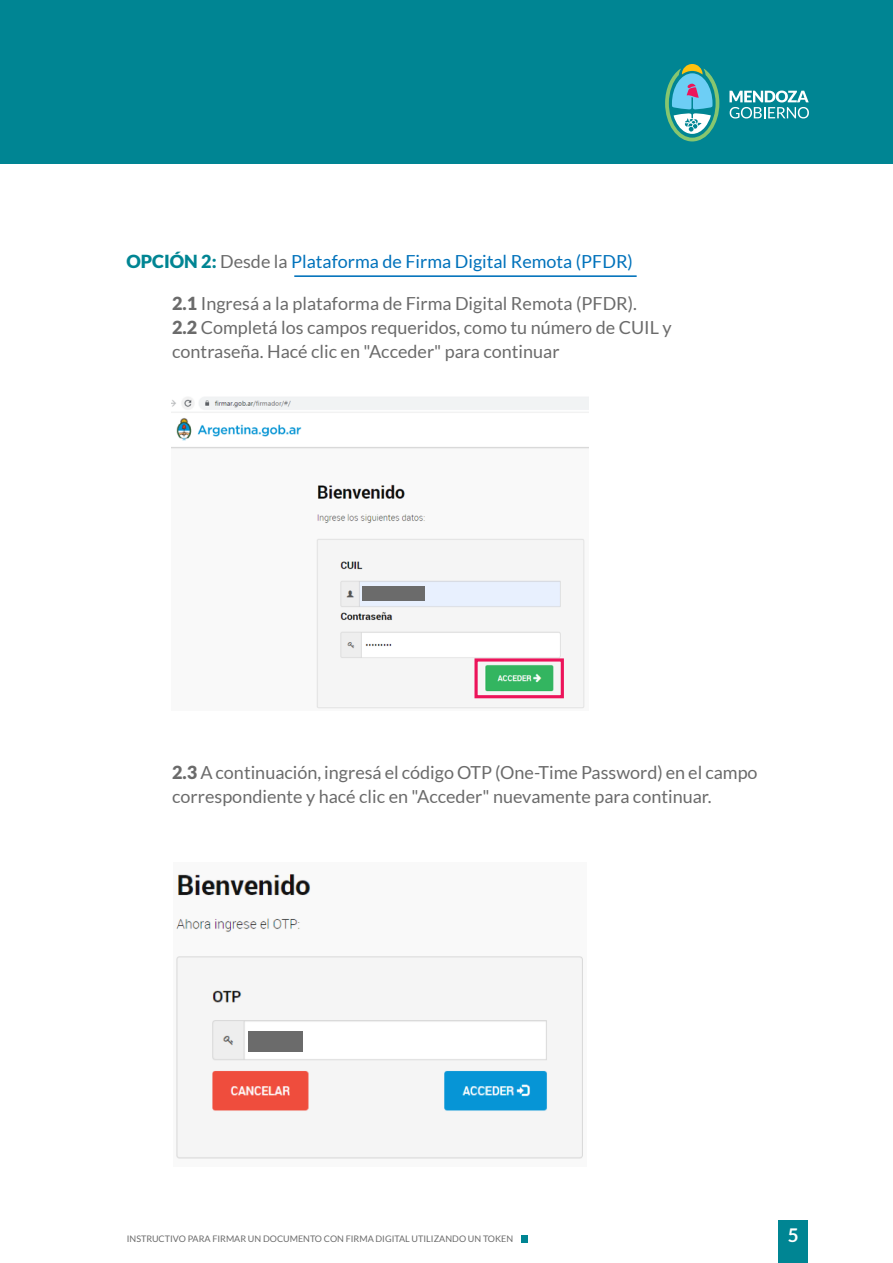
<style>
.page{position:relative;width:893px;height:1263px;background:#fff}
.page>*{position:absolute;margin:0;border:0;box-sizing:border-box;transform-origin:0 0}
.t1{font:700 18.9px "Lato";color:#fff}
.t2{font:18px/24px "Lato";color:#6b6b6b}
.t3{font:18px "Lato";color:#0072bb}
.t4{font:9px "Lato";color:#6b6b6b}
.s1{font-weight:900;color:#008593}
.s2{color:#6b6b6b}
.s3{font-weight:900}
</style>
<div class="page">
<div style="left:778px;top:1220px;width:30px;height:43px;background:#008593"></div>
<div style="left:0;top:0;width:893px;height:164px;background:#008593"></div>
<svg style="left:665px;top:64px;width:54px;height:77px"></svg>
<svg style="left:729px;top:91px;width:80px;height:27px"></svg>
<div style="left:521px;top:1235px;width:7px;height:7px;background:#008593"></div>
<img style="left:172px;top:397px;width:416px;height:312px">
<div style="left:474px;top:658px;width:90px;height:40px;border:3px solid #ec145a"></div>
<div style="left:362px;top:586px;width:63px;height:15px;background:#6b6b6b"></div>
<img style="left:176px;top:874px;width:407px;height:285px">
<div style="left:248px;top:1031px;width:55px;height:20px;background:#6b6b6b"></div>
<hr style="left:294px;top:275px;width:343px;height:2px;background:#0072bb">
<p class="t3" style="left:126px;top:252px;width:508px"><span class="s1">OPCIÓN 2:</span> <span class="s2">Desde la</span> Plataforma de Firma Digital Remota (PFDR)</p>
<p class="t2" style="left:172px;top:291px;width:501px"><span class="s3">2.1</span> Ingresá a la plataforma de Firma Digital Remota (PFDR).<br><span class="s3">2.2</span> Completá los campos requeridos, como tu número de CUIL y contraseña. Hacé clic en "Acceder" para continuar</p>
<p class="t2" style="left:172px;top:760px;width:587px"><span class="s3">2.3</span> A continuación, ingresá el código OTP (One-Time Password) en el campo correspondiente y hacé clic en "Acceder" nuevamente para continuar.</p>
<p class="t4" style="left:127px;top:1234px;width:388px">INSTRUCTIVO PARA FIRMAR UN DOCUMENTO CON FIRMA DIGITAL UTILIZANDO UN TOKEN</p>
<p class="t1" style="left:788px;top:1224px;width:12px">5</p>
</div>
